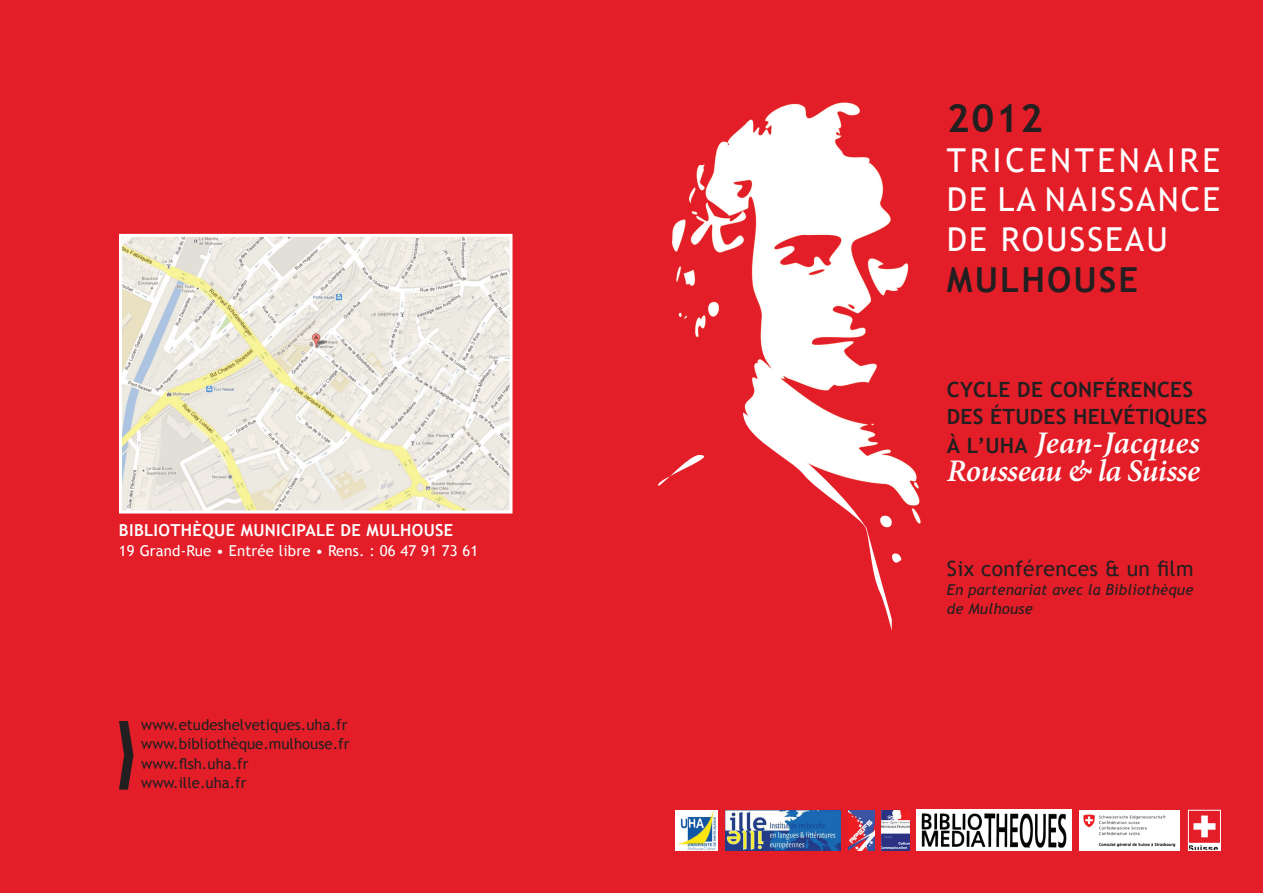
<style>
.page{position:relative;width:1263px;height:893px;background:#e31e28}
.page>*{position:absolute;margin:0;border:0;box-sizing:border-box;transform-origin:0 0}
.t1{font:700 39px "Trebuchet MS";color:#231f20}
.t2{font:700 34.5px "Trebuchet MS";color:#231f20}
.t3{font:33px/39.6px "Trebuchet MS";letter-spacing:.06em;color:#fff;text-align:justify}
.t4{font:italic 600 31.5px/28.5px "Minion Pro";letter-spacing:-.015em;color:#fff}
.t5{font:700 21px "Trebuchet MS";letter-spacing:.015em;color:#231f20}
.t6{font:21px "Trebuchet MS";letter-spacing:.015em;color:#231f20}
.t7{font:700 16.5px "Trebuchet MS";letter-spacing:.02em;color:#fff}
.t8{font:15px/19.5px "Trebuchet MS";color:#231f20}
.t9{font:italic 15px/19.2px "Trebuchet MS";letter-spacing:.01em;color:#231f20}
.t10{font:15px "Trebuchet MS";letter-spacing:.01em;color:#fff}
.s1{font-family:"Trebuchet MS";font-weight:700;font-style:normal;font-size:21px;color:#231f20}
</style>
<div class="page">
<img style="left:123px;top:238px;width:385px;height:271px">
<div style="left:119px;top:234px;width:393px;height:279px;border:3px solid #fff"></div>
<img style="left:671px;top:102px;width:250px;height:458px">
<svg style="left:743px;top:412px;width:158px;height:219px"></svg>
<svg style="left:658px;top:455px;width:64px;height:37px"></svg>
<svg style="left:119px;top:721px;width:15px;height:69px"></svg>
<img style="left:849px;top:810px;width:25px;height:40px">
<img style="left:1079px;top:810px;width:101px;height:40px">
<img style="left:726px;top:810px;width:115px;height:40px">
<img style="left:676px;top:811px;width:42px;height:39px">
<img style="left:1190px;top:815px;width:29px;height:34px">
<div style="left:1188px;top:810px;width:33px;height:41px;border:1px solid #fff"></div>
<img style="left:881px;top:810px;width:28px;height:40px">
<img style="left:917px;top:810px;width:154px;height:40px">
<p class="t7" style="left:119px;top:520px;width:336px">BIBLIOTHÈQUE MUNICIPALE DE MULHOUSE</p>
<p class="t10" style="left:119px;top:542px;width:361px">19 Grand-Rue • Entrée libre • Rens. : 06 47 91 73 61</p>
<p class="t8" style="left:141px;top:715px;width:210px">www.etudeshelvetiques.uha.fr www.bibliothèque.mulhouse.fr www.flsh.uha.fr www.ille.uha.fr</p>
<h1 class="t1" style="left:947px;top:94px;width:98px">2012</h1>
<h3 class="t3" style="left:947px;top:141px;width:275px">TRICENTENAIRE DE LA NAISSANCE DE ROUSSEAU</h3>
<h2 class="t2" style="left:947px;top:259px;width:25px">MULHOUSE</h2>
<h3 class="t5" style="left:947px;top:377px;width:40px">CYCLE</h3>
<h3 class="t5" style="left:1017px;top:377px;width:47px">DE CON</h3>
<h3 class="t5" style="left:1092px;top:377px;width:52px">FÉRENCES</h3>
<h3 class="t5" style="left:947px;top:404px;width:13px">DES</h3>
<h3 class="t5" style="left:990px;top:404px;width:26px">ÉTUDES</h3>
<h3 class="t5" style="left:1073px;top:404px;width:76px">HELVÉTIQUES</h3>
<h3 class="t4" style="left:947px;top:428px;width:255px"><span class="s1">À L’UHA</span> Jean-Jacques<br>Rousseau &amp; la Suisse</h3>
<h3 class="t6" style="left:947px;top:556px;width:248px">Six conférences &amp; un film</h3>
<p class="t9" style="left:947px;top:580px;width:248px">En partenariat avec la Bibliothèque de Mulhouse</p>
</div>
